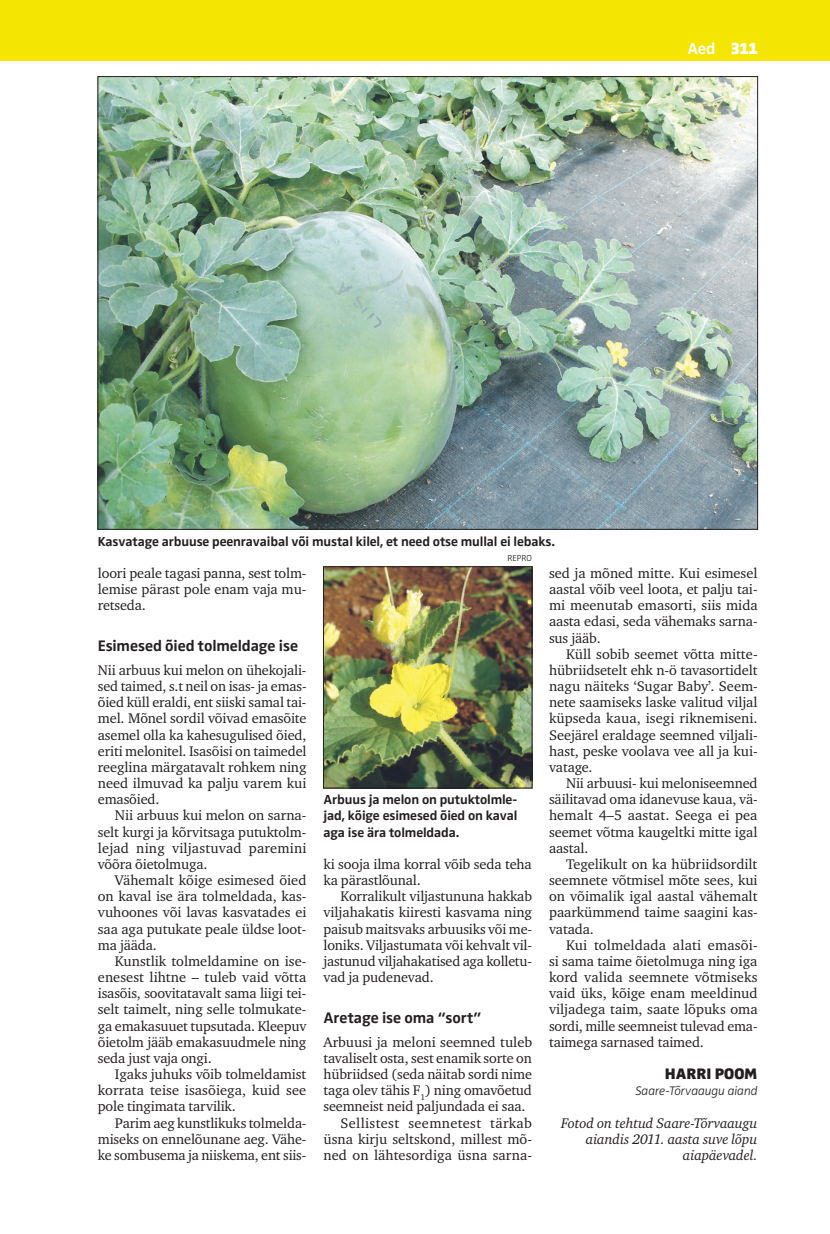
<style>
.page{position:relative;width:830px;height:1234px;background:#fff}
.page>*{position:absolute;margin:0;border:0;box-sizing:border-box;transform-origin:0 0}
.t1{font:700 16.5px "Zwo Pro";color:#fff}
.t2{font:700 15.75px "Zwo Pro";letter-spacing:-.005em;color:#231f20}
.t3{font:900 15.75px "Zwo Pro";color:#231f20}
.t4{font:14.25px/16.2px "Charter ITC";letter-spacing:-.01em;color:#231f20;text-align:justify}
.t5{font:italic 14.25px/16.2px "Charter ITC";letter-spacing:-.01em;color:#231f20;text-align:right}
.t6{font:14.25px "Charter ITC";letter-spacing:.025em;color:#231f20}
.t7{font:700 13.5px/16.2px "Zwo Pro";letter-spacing:-.01em;color:#231f20;text-align:justify}
.t8{font:italic 300 12.75px "Zwo Pro";letter-spacing:-.01em;color:#231f20}
.t9{font:300 9px "Zwo Pro";color:#231f20}
.s1{font-weight:900}
</style>
<div class="page">
<div style="left:0;top:0;width:829px;height:60px;background:#f5e503"></div>
<img style="left:100px;top:78px;width:655px;height:449px">
<img style="left:325px;top:568px;width:205px;height:218px">
<div style="left:323px;top:566px;width:209px;height:222px;border:1px solid #231f20"></div>
<p class="t1" style="left:687px;top:39px;width:72px">Aed <span class="s1">311</span></p>
<p class="t7" style="left:98px;top:533px;width:458px">Kasvatage arbuuse peenravaibal või mustal kilel, et need otse mullal ei lebaks.</p>
<p class="t9" style="left:507px;top:553px;width:26px">REPRO</p>
<p class="t4" style="left:98px;top:564px;width:210px">loori peale tagasi panna, sest tolm&shy;lemise pärast pole enam vaja mu&shy;retseda.</p>
<p class="t2" style="left:98px;top:636px;width:201px">Esimesed õied tolmeldage ise</p>
<p class="t4" style="left:98px;top:661px;width:210px">Nii arbuus kui melon on ühekojali&shy;sed taimed, s.t neil on isas- ja emas&shy;õied küll eraldi, ent siiski samal tai&shy;mel. Mõnel sordil võivad emasõite asemel olla ka kahesugulised õied, eriti melonitel. Isasõisi on taimedel reeglina märgatavalt rohkem ning need ilmuvad ka palju varem kui emasõied.</p>
<p class="t4" style="left:98px;top:807px;width:210px;text-indent:17px">Nii arbuus kui melon on sarna&shy;selt kurgi ja kõrvitsaga putuktolm&shy;lejad ning viljastuvad paremini võõra õietolmuga.</p>
<p class="t4" style="left:98px;top:871px;width:210px;text-indent:17px">Vähemalt kõige esimesed õied on kaval ise ära tolmeldada, kas&shy;vuhoones või lavas kasvatades ei saa aga putukate peale üldse loot&shy;ma jääda.</p>
<p class="t4" style="left:98px;top:952px;width:210px;text-indent:17px">Kunstlik tolmeldamine on ise&shy;enesest lihtne – tuleb vaid võtta isasõis, soovitatavalt sama liigi tei&shy;selt taimelt, ning selle tolmukate&shy;ga emakasuuet tupsutada. Kleepuv õietolm jääb emakasuudmele ning seda just vaja ongi.</p>
<p class="t4" style="left:98px;top:1065px;width:210px;text-indent:17px">Igaks juhuks võib tolmeldamist korrata teise isasõiega, kuid see pole tingimata tarvilik.</p>
<p class="t4" style="left:98px;top:1114px;width:210px;text-indent:17px">Parim aeg kunstlikuks tolmelda&shy;miseks on ennelõunane aeg. Vähe&shy;ke sombusema ja niiskema, ent siis-</p>
<p class="t7" style="left:323px;top:791px;width:195px">Arbuus ja melon on putuktolmle&shy;jad, kõige esimesed õied on kaval aga ise ära tolmeldada.</p>
<p class="t4" style="left:323px;top:855px;width:210px">ki sooja ilma korral võib seda teha ka pärastlõunal.</p>
<p class="t4" style="left:323px;top:888px;width:210px;text-indent:17px">Korralikult viljastununa hakkab viljahakatis kiiresti kasvama ning paisub maitsvaks arbuusiks või me&shy;loniks. Viljastumata või kehvalt vil&shy;jastunud viljahakatised aga kolletu&shy;vad ja pudenevad.</p>
<p class="t2" style="left:323px;top:1008px;width:159px">Aretage ise oma “sort”</p>
<p class="t4" style="left:323px;top:1033px;width:210px">Arbuusi ja meloni seemned tuleb</p>
<p class="t4" style="left:323px;top:1049px;width:210px">tavaliselt osta, sest enamik sorte on</p>
<p class="t4" style="left:323px;top:1065px;width:210px">hübriidsed (seda näitab sordi nime</p>
<p class="t4" style="left:323px;top:1081px;width:210px">taga olev tähis F<sub>1</sub>) ning omavõetud</p>
<p class="t4" style="left:323px;top:1098px;width:203px">seemneist neid paljundada ei saa.</p>
<p class="t6" style="left:340px;top:1113px;width:193px">Sellistest seemnetest tärkab</p>
<p class="t4" style="left:323px;top:1130px;width:210px">üsna kirju seltskond, millest mõ-</p>
<p class="t4" style="left:323px;top:1146px;width:210px">ned on lähtesordiga üsna sarna-</p>
<p class="t4" style="left:549px;top:564px;width:210px">sed ja mõned mitte. Kui esimesel aastal võib veel loota, et palju tai&shy;mi meenutab emasorti, siis mida aasta edasi, seda vähemaks sarna&shy;sus jääb.</p>
<p class="t4" style="left:549px;top:645px;width:210px;text-indent:17px">Küll sobib seemet võtta mitte&shy;hübriidsetelt ehk n-ö tavasortidelt nagu näiteks ‘Sugar Baby’. Seem&shy;nete saamiseks laske valitud viljal küpseda kaua, isegi riknemiseni.<br>Seejärel eraldage seemned viljali&shy;hast, peske voolava vee all ja kui&shy;vatage.</p>
<p class="t4" style="left:549px;top:774px;width:210px;text-indent:17px">Nii arbuusi- kui meloniseemned säilitavad oma idanevuse kaua, vä&shy;hemalt 4–5 aastat. Seega ei pea seemet võtma kaugeltki mitte igal aastal.</p>
<p class="t4" style="left:549px;top:855px;width:210px;text-indent:17px">Tegelikult on ka hübriidsordilt seemnete võtmisel mõte sees, kui on võimalik igal aastal vähemalt paarkümmend taime saagini kas&shy;vatada.</p>
<p class="t4" style="left:549px;top:936px;width:210px;text-indent:17px">Kui tolmeldada alati emasõi&shy;si sama taime õietolmuga ning iga kord valida seemnete võtmiseks vaid üks, kõige enam meeldinud viljadega taim, saate lõpuks oma sordi, mille seemneist tulevad ema&shy;taimega sarnased taimed.</p>
<p class="t3" style="left:664px;top:1064px;width:94px">HARRI POOM</p>
<p class="t8" style="left:635px;top:1083px;width:124px">Saare-Tõrvaaugu aiand</p>
<p class="t5" style="left:561px;top:1114px;width:198px">Fotod on tehtud Saare-Tõrvaaugu aiandis 2011. aasta suve lõpu aiapäevadel.</p>
</div>
